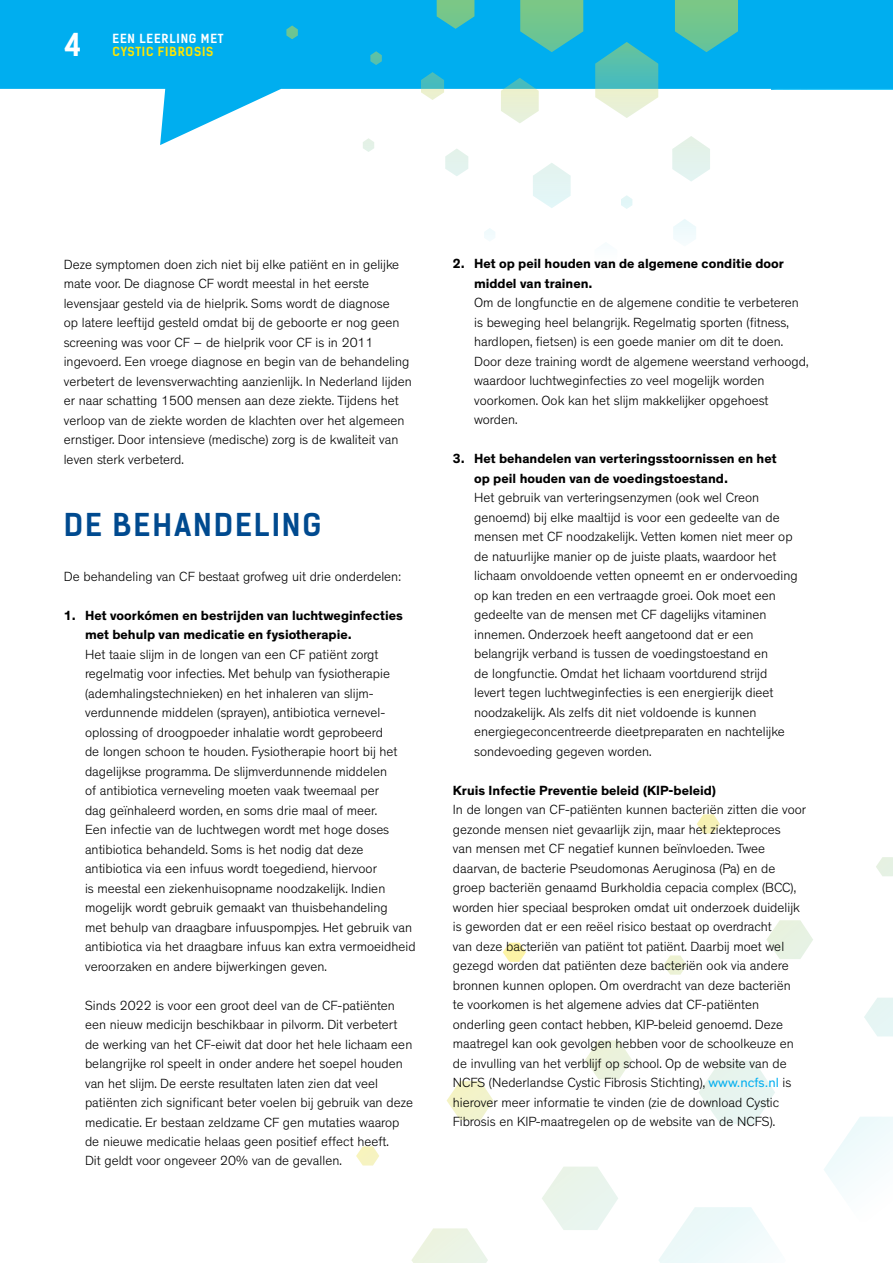
<style>
.page{position:relative;width:893px;height:1263px;background:#fff}
.page>*{position:absolute;margin:0;border:0;box-sizing:border-box;transform-origin:0 0}
.t1{font:700 30px "Kelson Sans";letter-spacing:.065em;color:#004a8f}
.t2{font:700 30px "Kelson Sans";color:#fff}
.t3{font:300 13.5px/19.5px "Theinhardt";color:#000}
.t4{font:700 13.5px/19.5px "Theinhardt";color:#000}
.t5{font:700 12px "Kelson Sans";letter-spacing:.065em;color:#fff}
.t6{font:700 12px "Kelson Sans";letter-spacing:.065em;color:#ffe600}
.s1{font-weight:400;color:#00aeef}
</style>
<div class="page">
<svg style="left:0;top:0;width:893px;height:145px;fill:#00aeef"></svg>
<svg style="left:659px;top:1207px;width:114px;height:56px"></svg>
<svg style="left:824px;top:1117px;width:69px;height:73px"></svg>
<svg style="left:699px;top:1061px;width:76px;height:63px"></svg>
<svg style="left:542px;top:1167px;width:76px;height:63px"></svg>
<svg style="left:411px;top:1228px;width:77px;height:35px"></svg>
<svg style="left:585px;top:1040px;width:47px;height:39px"></svg>
<svg style="left:864px;top:998px;width:29px;height:38px"></svg>
<svg style="left:766px;top:920px;width:47px;height:39px"></svg>
<svg style="left:447px;top:1081px;width:46px;height:39px"></svg>
<svg style="left:664px;top:955px;width:23px;height:20px"></svg>
<svg style="left:503px;top:943px;width:23px;height:19px"></svg>
<svg style="left:356px;top:1146px;width:23px;height:19px"></svg>
<svg style="left:697px;top:814px;width:23px;height:19px"></svg>
<svg style="left:876px;top:857px;width:17px;height:19px"></svg>
<svg style="left:520px;top:0;width:63px;height:52px;background:#5bc0a0"></svg>
<svg style="left:675px;top:0;width:63px;height:52px;background:#5bc0a0"></svg>
<svg style="left:595px;top:42px;width:63px;height:76px;background:#83d0cd"></svg>
<svg style="left:501px;top:78px;width:38px;height:45px;background:#bbe3db"></svg>
<svg style="left:437px;top:0;width:37px;height:29px"></svg>
<svg style="left:533px;top:163px;width:38px;height:45px"></svg>
<svg style="left:672px;top:136px;width:38px;height:45px"></svg>
<svg style="left:421px;top:72px;width:23px;height:28px"></svg>
<svg style="left:445px;top:149px;width:23px;height:27px"></svg>
<svg style="left:673px;top:219px;width:23px;height:22px"></svg>
<svg style="left:370px;top:51px;width:12px;height:14px"></svg>
<svg style="left:363px;top:138px;width:11px;height:14px"></svg>
<svg style="left:621px;top:195px;width:11px;height:14px"></svg>
<svg style="left:484px;top:228px;width:11px;height:13px"></svg>
<svg style="left:286px;top:25px;width:12px;height:14px"></svg>
<h1 class="t2" style="left:65px;top:27px;width:19px">4</h1>
<p class="t5" style="left:112px;top:31px;width:113px">EEN LEERLING MET</p>
<p class="t6" style="left:113px;top:44px;width:102px">CYSTIC FIBROSIS</p>
<p class="t3" style="left:64px;top:254px;width:349px">Deze symptomen doen zich niet bij elke patiënt en in gelijke mate voor. De diagnose CF wordt meestal in het eerste levensjaar gesteld via de hielprik. Soms wordt de diagnose<br>op latere leeftijd gesteld omdat bij de geboorte er nog geen screening was voor CF – de hielprik voor CF is in 2011 ingevoerd. Een vroege diagnose en begin van de behandeling verbetert de levensverwachting aanzienlijk. In Nederland lijden er naar schatting 1500 mensen aan deze ziekte. Tijdens het verloop van de ziekte worden de klachten over het algemeen ernstiger. Door intensieve (medische) zorg is de kwaliteit van leven sterk verbeterd.</p>
<h1 class="t1" style="left:64px;top:506px;width:259px">DE BEHANDELING</h1>
<p class="t3" style="left:64px;top:566px;width:339px">De behandeling van CF bestaat grofweg uit drie onderdelen:</p>
<p class="t4" style="left:85px;top:606px;width:319px;text-indent:-21px">1. Het voorkómen en bestrijden van luchtweginfecties met behulp van medicatie en fysiotherapie.</p>
<p class="t3" style="left:85px;top:644px;width:332px">Het taaie slijm in de longen van een CF patiënt zorgt regelmatig voor infecties. Met behulp van fysiotherapie (ademhalingstechnieken) en het inhaleren van slijm&shy;verdunnende middelen (sprayen), antibiotica vernevel&shy;oplossing of droogpoeder inhalatie wordt geprobeerd<br>de longen schoon te houden. Fysiotherapie hoort bij het dagelijkse programma. De slijmverdunnende middelen<br>of antibiotica verneveling moeten vaak tweemaal per<br>dag geïnhaleerd worden, en soms drie maal of meer.<br>Een infectie van de luchtwegen wordt met hoge doses antibiotica behandeld. Soms is het nodig dat deze antibiotica via een infuus wordt toegediend, hiervoor<br>is meestal een ziekenhuisopname noodzakelijk. Indien mogelijk wordt gebruik gemaakt van thuisbehandeling<br>met behulp van draagbare infuuspompjes. Het gebruik van antibiotica via het draagbare infuus kan extra vermoeidheid veroorzaken en andere bijwerkingen geven.</p>
<p class="t3" style="left:85px;top:995px;width:329px">Sinds 2022 is voor een groot deel van de CF-patiënten een nieuw medicijn beschikbaar in pilvorm. Dit verbetert de werking van het CF-eiwit dat door het hele lichaam een belangrijke rol speelt in onder andere het soepel houden van het slijm. De eerste resultaten laten zien dat veel patiënten zich significant beter voelen bij gebruik van deze medicatie. Er bestaan zeldzame CF gen mutaties waarop de nieuwe medicatie helaas geen positief effect heeft.<br>Dit geldt voor ongeveer 20% van de gevallen.</p>
<p class="t4" style="left:474px;top:254px;width:311px;text-indent:-21px">2. Het op peil houden van de algemene conditie door middel van trainen.</p>
<p class="t3" style="left:474px;top:293px;width:336px">Om de longfunctie en de algemene conditie te verbeteren is beweging heel belangrijk. Regelmatig sporten (fitness, hardlopen, fietsen) is een goede manier om dit te doen.<br>Door deze training wordt de algemene weerstand verhoogd, waardoor luchtweginfecties zo veel mogelijk worden voorkomen. Ook kan het slijm makkelijker opgehoest worden.</p>
<p class="t4" style="left:474px;top:449px;width:304px;text-indent:-21px">3. Het behandelen van verteringsstoornissen en het op peil houden van de voedingstoestand.</p>
<p class="t3" style="left:474px;top:488px;width:325px">Het gebruik van verteringsenzymen (ook wel Creon genoemd) bij elke maaltijd is voor een gedeelte van de mensen met CF noodzakelijk. Vetten komen niet meer op de natuurlijke manier op de juiste plaats, waardoor het lichaam onvoldoende vetten opneemt en er ondervoeding op kan treden en een vertraagde groei. Ook moet een gedeelte van de mensen met CF dagelijks vitaminen innemen. Onderzoek heeft aangetoond dat er een belangrijk verband is tussen de voedingstoestand en<br>de longfunctie. Omdat het lichaam voortdurend strijd levert tegen luchtweginfecties is een energierijk dieet noodzakelijk. Als zelfs dit niet voldoende is kunnen energiegeconcentreerde dieetpreparaten en nachtelijke sondevoeding gegeven worden.</p>
<p class="t4" style="left:453px;top:781px;width:265px">Kruis Infectie Preventie beleid (KIP-beleid)</p>
<p class="t3" style="left:453px;top:800px;width:355px">In de longen van CF-patiënten kunnen bacteriën zitten die voor gezonde mensen niet gevaarlijk zijn, maar het ziekteproces<br>van mensen met CF negatief kunnen beïnvloeden. Twee daarvan, de bacterie Pseudomonas Aeruginosa (Pa) en de groep bacteriën genaamd Burkholdia cepacia complex (BCC), worden hier speciaal besproken omdat uit onderzoek duidelijk is geworden dat er een reëel risico bestaat op overdracht<br>van deze bacteriën van patiënt tot patiënt. Daarbij moet wel gezegd worden dat patiënten deze bacteriën ook via andere bronnen kunnen oplopen. Om overdracht van deze bacteriën<br>te voorkomen is het algemene advies dat CF-patiënten onderling geen contact hebben, KIP-beleid genoemd. Deze maatregel kan ook gevolgen hebben voor de schoolkeuze en de invulling van het verblijf op school. Op de website van de NCFS (Nederlandse Cystic Fibrosis Stichting), <span class="s1">www.ncfs.nl</span> is hierover meer informatie te vinden (zie de download Cystic Fibrosis en KIP-maatregelen op de website van de NCFS).</p>
</div>
